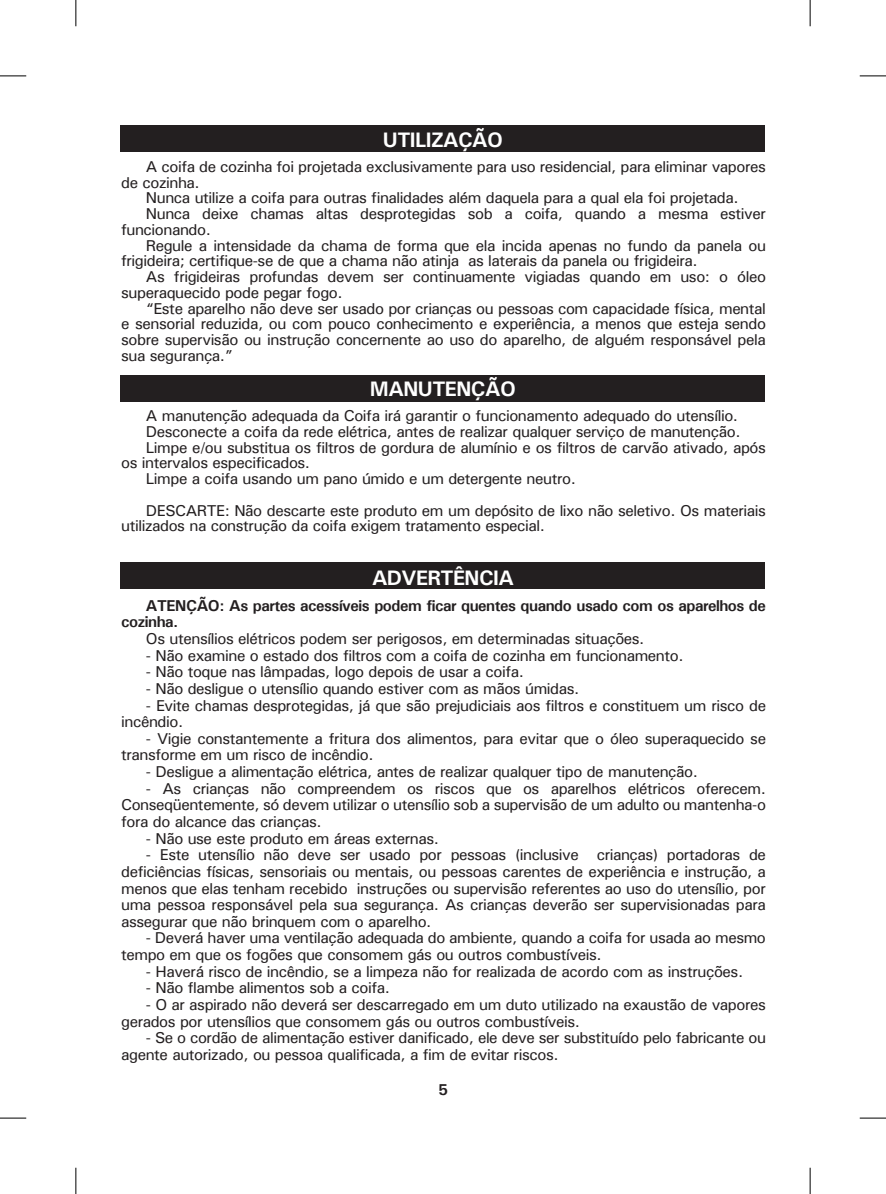
<style>
.page{position:relative;width:886px;height:1194px;background:#fff}
.page>*{position:absolute;margin:0;border:0;box-sizing:border-box;transform-origin:0 0}
.t1{font:700 21px "Univers";letter-spacing:-.03em;color:#fff}
.t2{font:15.75px/16.6px "Univers";letter-spacing:-.03em;color:#231f20}
.t3{font:700 15.75px/16.6px "Univers";letter-spacing:-.03em;color:#231f20}
</style>
<div class="page">
<div style="left:121px;top:125px;width:644px;height:27px;background:#231f20"></div>
<div style="left:121px;top:375px;width:644px;height:26px;background:#231f20"></div>
<div style="left:121px;top:562px;width:644px;height:26px;background:#231f20"></div>
<svg style="left:0;top:76px;width:26px;height:1px"></svg>
<svg style="left:860px;top:76px;width:26px;height:1px"></svg>
<svg style="left:0;top:1117px;width:26px;height:1px"></svg>
<svg style="left:860px;top:1117px;width:26px;height:1px"></svg>
<svg style="left:76px;top:0;width:1px;height:26px"></svg>
<svg style="left:76px;top:1167px;width:1px;height:26px"></svg>
<svg style="left:810px;top:0;width:1px;height:26px"></svg>
<svg style="left:810px;top:1167px;width:1px;height:26px"></svg>
<p class="t1" style="left:383px;top:126px;width:122px">UTILIZAÇÃO</p>
<p class="t2" style="left:121px;top:158px;width:646px;line-height:15.8px;text-indent:25px">A coifa de cozinha foi projetada exclusivamente para uso residencial, para eliminar vapores de cozinha.</p>
<p class="t2" style="left:146px;top:189px;width:594px">Nunca utilize a coifa para outras finalidades além daquela para a qual ela foi projetada.</p>
<p class="t2" style="left:121px;top:205px;width:646px;line-height:15.8px;text-indent:25px">Nunca deixe chamas altas desprotegidas sob a coifa, quando a mesma estiver funcionando.</p>
<p class="t2" style="left:121px;top:237px;width:646px;line-height:15.8px;text-indent:25px">Regule a intensidade da chama de forma que ela incida apenas no fundo da panela ou frigideira; certifique-se de que a chama não atinja as laterais da panela ou frigideira.</p>
<p class="t2" style="left:121px;top:268px;width:646px;line-height:15.8px;text-indent:25px">As frigideiras profundas devem ser continuamente vigiadas quando em uso: o óleo superaquecido pode pegar fogo.</p>
<p class="t2" style="left:121px;top:300px;width:646px;line-height:15.8px;text-align:justify;text-indent:25px">“Este aparelho não deve ser usado por crianças ou pessoas com capacidade física, mental e sensorial reduzida, ou com pouco conhecimento e experiência, a menos que esteja sendo sobre supervisão ou instrução concernente ao uso do aparelho, de alguém responsável pela sua segurança.”</p>
<p class="t1" style="left:370px;top:376px;width:147px">MANUTENÇÃO</p>
<p class="t2" style="left:146px;top:407px;width:594px">A manutenção adequada da Coifa irá garantir o funcionamento adequado do utensílio.</p>
<p class="t2" style="left:146px;top:423px;width:596px">Desconecte a coifa da rede elétrica, antes de realizar qualquer serviço de manutenção.</p>
<p class="t2" style="left:121px;top:439px;width:646px;line-height:15.8px;text-indent:25px">Limpe e/ou substitua os filtros de gordura de alumínio e os filtros de carvão ativado, após os intervalos especificados.</p>
<p class="t2" style="left:146px;top:470px;width:431px">Limpe a coifa usando um pano úmido e um detergente neutro.</p>
<p class="t2" style="left:121px;top:502px;width:646px;line-height:15.8px;text-indent:25px">DESCARTE: Não descarte este produto em um depósito de lixo não seletivo. Os materiais utilizados na construção da coifa exigem tratamento especial.</p>
<p class="t1" style="left:372px;top:564px;width:143px">ADVERTÊNCIA</p>
<p class="t3" style="left:121px;top:597px;width:646px;text-indent:25px">ATENÇÃO: As partes acessíveis podem ficar quentes quando usado com os aparelhos de cozinha.</p>
<p class="t2" style="left:146px;top:630px;width:500px">Os utensílios elétricos podem ser perigosos, em determinadas situações.</p>
<p class="t2" style="left:146px;top:646px;width:539px">- Não examine o estado dos filtros com a coifa de cozinha em funcionamento.</p>
<p class="t2" style="left:146px;top:663px;width:380px">- Não toque nas lâmpadas, logo depois de usar a coifa.</p>
<p class="t2" style="left:146px;top:680px;width:435px">- Não desligue o utensílio quando estiver com as mãos úmidas.</p>
<p class="t2" style="left:121px;top:696px;width:646px;text-indent:25px">- Evite chamas desprotegidas, já que são prejudiciais aos filtros e constituem um risco de incêndio.</p>
<p class="t2" style="left:121px;top:730px;width:646px;text-indent:25px">- Vigie constantemente a fritura dos alimentos, para evitar que o óleo superaquecido se transforme em um risco de incêndio.</p>
<p class="t2" style="left:146px;top:763px;width:554px">- Desligue a alimentação elétrica, antes de realizar qualquer tipo de manutenção.</p>
<p class="t2" style="left:121px;top:779px;width:646px;text-align:justify;text-indent:25px">- As crianças não compreendem os riscos que os aparelhos elétricos oferecem.<br>Conseqüentemente, só devem utilizar o utensílio sob a supervisão de um adulto ou mantenha-o fora do alcance das crianças.</p>
<p class="t2" style="left:146px;top:829px;width:295px">- Não use este produto em áreas externas.</p>
<p class="t2" style="left:121px;top:846px;width:646px;text-align:justify;text-indent:25px">- Este utensílio não deve ser usado por pessoas (inclusive crianças) portadoras de deficiências físicas, sensoriais ou mentais, ou pessoas carentes de experiência e instrução, a menos que elas tenham recebido instruções ou supervisão referentes ao uso do utensílio, por uma pessoa responsável pela sua segurança. As crianças deverão ser supervisionadas para assegurar que não brinquem com o aparelho.</p>
<p class="t2" style="left:121px;top:929px;width:646px;text-indent:25px">- Deverá haver uma ventilação adequada do ambiente, quando a coifa for usada ao mesmo tempo em que os fogões que consomem gás ou outros combustíveis.</p>
<p class="t2" style="left:146px;top:962px;width:599px">- Haverá risco de incêndio, se a limpeza não for realizada de acordo com as instruções.</p>
<p class="t2" style="left:146px;top:979px;width:246px">- Não flambe alimentos sob a coifa.</p>
<p class="t2" style="left:121px;top:996px;width:646px;text-indent:25px">- O ar aspirado não deverá ser descarregado em um duto utilizado na exaustão de vapores gerados por utensílios que consomem gás ou outros combustíveis.</p>
<p class="t2" style="left:121px;top:1029px;width:646px;text-indent:25px">- Se o cordão de alimentação estiver danificado, ele deve ser substituído pelo fabricante ou agente autorizado, ou pessoa qualificada, a fim de evitar riscos.</p>
<p class="t3" style="left:438px;top:1081px;width:11px">5</p>
</div>
